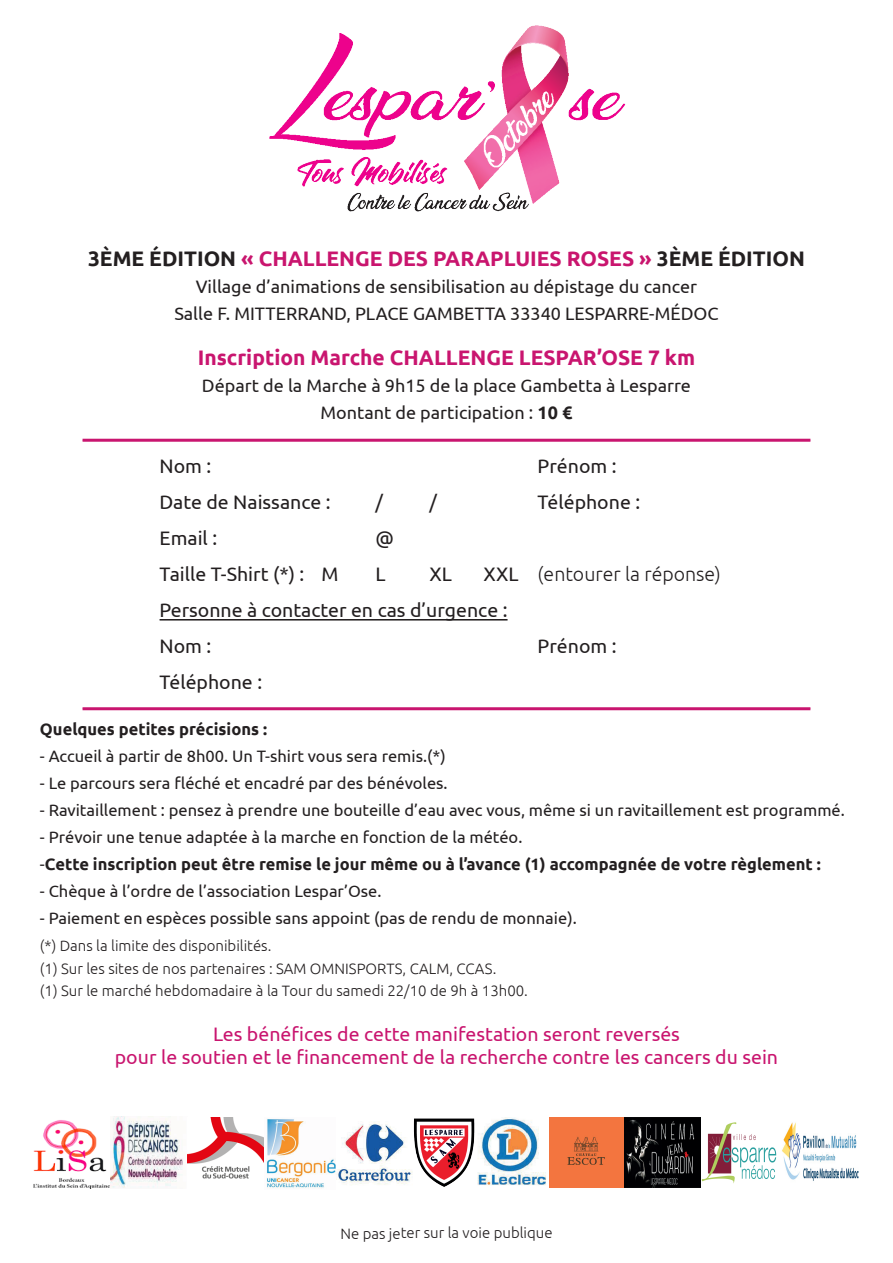
<style>
.page{position:relative;width:893px;height:1263px;background:#fff}
.page>*{position:absolute;margin:0;border:0;box-sizing:border-box;transform-origin:0 0}
.t1{font:700 21px "Ubuntu";color:#c9156e}
.t2{font:700 21px "Ubuntu";color:#c9156f}
.t3{font:19.5px/36px "Ubuntu";color:#231f20}
.t4{font:19.5px/22.5px "Ubuntu";color:#c9156f;text-align:center}
.t5{font:18px/27px "Ubuntu";color:#231f20;text-align:center}
.t6{font:16.5px "Ubuntu";color:#231f20}
.t7{font:700 16.5px/27px "Ubuntu";color:#231f20}
.t8{font:300 15px/22.5px "Ubuntu";color:#231f20}
.s1{color:#231f20}
.s2{font-weight:700}
.s3{font-weight:300}
.s4{font-weight:400}
</style>
<div class="page">
<hr style="left:160px;top:619px;width:348px;height:1px;background:#231f20">
<hr style="left:83px;top:439px;width:727px;height:3px;background:#c9156f">
<hr style="left:83px;top:707px;width:727px;height:3px;background:#c9156f">
<img style="left:269px;top:25px;width:357px;height:187px">
<img style="left:188px;top:1118px;width:149px;height:70px">
<img style="left:34px;top:1116px;width:154px;height:72px">
<img style="left:782px;top:1122px;width:77px;height:59px">
<img style="left:412px;top:1118px;width:365px;height:69px">
<img style="left:337px;top:1121px;width:75px;height:64px">
<p class="t1" style="left:88px;top:246px;width:718px"><span class="s1">3ÈME ÉDITION</span> « CHALLENGE DES PARAPLUIES ROSES » <span class="s1">3ÈME ÉDITION</span></p>
<p class="t5" style="left:174px;top:273px;width:546px">Village d’animations de sensibilisation au dépistage du cancer<br>Salle F. MITTERRAND, PLACE GAMBETTA 33340 LESPARRE-MÉDOC</p>
<p class="t2" style="left:198px;top:345px;width:499px">Inscription Marche CHALLENGE LESPAR’OSE 7 km</p>
<p class="t5" style="left:202px;top:372px;width:491px">Départ de la Marche à 9h15 de la place Gambetta à Lesparre<br>Montant de participation : <span class="s2">10 €</span></p>
<p class="t3" style="left:160px;top:448px;width:53px">Nom :</p>
<p class="t3" style="left:538px;top:448px;width:81px">Prénom :</p>
<p class="t3" style="left:160px;top:484px;width:173px">Date de Naissance :</p>
<p class="t3" style="left:376px;top:484px;width:9px">/</p>
<p class="t3" style="left:430px;top:484px;width:9px">/</p>
<p class="t3" style="left:538px;top:484px;width:104px">Téléphone :</p>
<p class="t3" style="left:160px;top:520px;width:59px">Email :</p>
<p class="t3" style="left:376px;top:520px;width:20px">@</p>
<p class="t3" style="left:160px;top:556px;width:180px">Taille T-Shirt (*) : M</p>
<p class="t3" style="left:376px;top:556px;width:12px">L</p>
<p class="t3" style="left:430px;top:556px;width:24px">XL</p>
<p class="t3" style="left:160px;top:556px;width:563px;text-indent:324px">XXL <span class="s3">(entourer la réponse)<br></span>Personne à contacter en cas d’urgence :<br>Nom :</p>
<p class="t3" style="left:538px;top:628px;width:81px">Prénom :</p>
<p class="t3" style="left:160px;top:664px;width:104px">Téléphone :</p>
<p class="t7" style="left:40px;top:716px;width:229px">Quelques petites précisions :</p>
<p class="t6" style="left:40px;top:746px;width:407px">- Accueil à partir de 8h00. Un T-shirt vous sera remis.(*)</p>
<p class="t6" style="left:40px;top:773px;width:409px">- Le parcours sera fléché et encadré par des bénévoles.</p>
<p class="t6" style="left:40px;top:800px;width:806px">- Ravitaillement : pensez à prendre une bouteille d’eau avec vous, même si un ravitaillement est programmé.</p>
<p class="t7" style="left:40px;top:824px;width:782px"><span class="s4">- Prévoir une tenue adaptée à la marche en fonction de la météo.<br>-</span>Cette inscription peut être remise le jour même ou à l’avance (1) accompagnée de votre règlement :</p>
<p class="t6" style="left:40px;top:881px;width:343px">- Chèque à l’ordre de l’association Lespar’Ose.</p>
<p class="t6" style="left:40px;top:908px;width:538px">- Paiement en espèces possible sans appoint (pas de rendu de monnaie).</p>
<p class="t8" style="left:40px;top:934px;width:489px">(*) Dans la limite des disponibilités.<br>(1) Sur les sites de nos partenaires : SAM OMNISPORTS, CALM, CCAS.<br>(1) Sur le marché hebdomadaire à la Tour du samedi 22/10 de 9h à 13h00.</p>
<p class="t4" style="left:115px;top:1023px;width:665px">Les bénéfices de cette manifestation seront reversés<br>pour le soutien et le financement de la recherche contre les cancers du sein</p>
<p class="t8" style="left:340px;top:1221px;width:214px">Ne pas jeter sur la voie publique</p>
</div>
